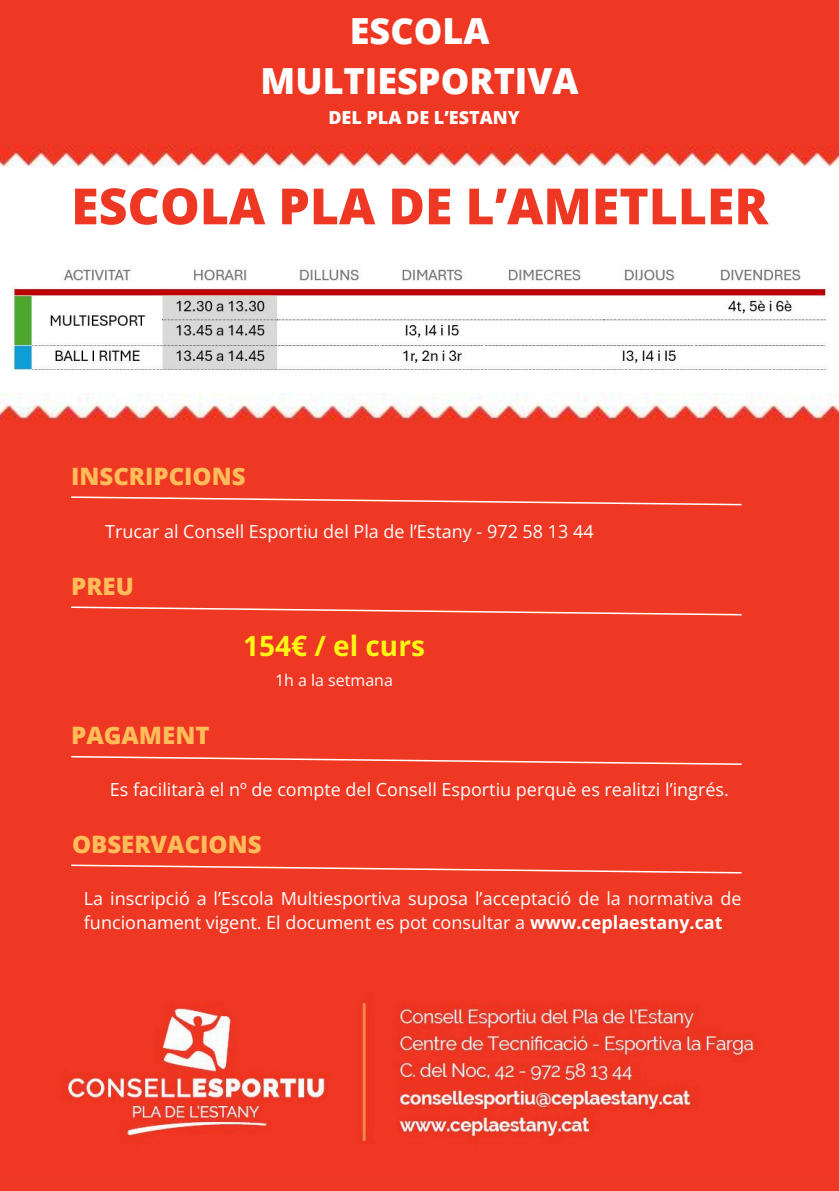
<style>
.page{position:relative;width:839px;height:1191px;background:#fff}
.page>*{position:absolute;margin:0;border:0;box-sizing:border-box;transform-origin:0 0}
.t1{font:800 50px "Open Sans";color:#ee3823}
.t2{font:800 36px/49.6px "Open Sans";color:#fff;text-align:center}
.t3{font:700 28px "Open Sans";color:#fff615}
.t4{font:800 24px "Open Sans";color:#ffbd59}
.t5{font:18px/24px "Open Sans";color:#fff}
.t6{font:800 18px "Open Sans";color:#fff}
.t7{font:16px "Open Sans";color:#fff}
.s1{font-weight:700}
</style>
<div class="page">
<div style="left:0;top:0;width:838px;height:153px;background:#ee3823"></div>
<img style="left:0;top:146px;width:838px;height:22px">
<img style="left:0;top:394px;width:838px;height:31px">
<div style="left:0;top:425px;width:838px;height:766px;background:#ee3823"></div>
<img style="left:11px;top:269px;width:818px;height:102px">
<svg style="left:71px;top:496px;width:671px;height:10px"></svg>
<svg style="left:71px;top:606px;width:671px;height:10px"></svg>
<svg style="left:71px;top:756px;width:671px;height:9px"></svg>
<svg style="left:71px;top:864px;width:671px;height:10px"></svg>
<img style="left:64px;top:1000px;width:692px;height:142px">
<p class="t2" style="left:260px;top:6px;width:319px">ESCOLA<br>MULTIESPORTIVA</p>
<h3 class="t6" style="left:328px;top:105px;width:193px">DEL PLA DE L’ESTANY</h3>
<h2 class="t1" style="left:71px;top:171px;width:698px">ESCOLA PLA DE L’AMETLLER</h2>
<p class="t4" style="left:71px;top:459px;width:176px">INSCRIPCIONS</p>
<p class="t5" style="left:105px;top:519px;width:490px">Trucar al Consell Esportiu del Pla de l’Estany - 972 58 13 44</p>
<h5 class="t4" style="left:71px;top:569px;width:64px">PREU</h5>
<p class="t3" style="left:243px;top:626px;width:183px">154€ / el curs</p>
<h1 class="t7" style="left:275px;top:669px;width:119px">1h a la setmana</h1>
<h4 class="t4" style="left:71px;top:718px;width:140px">PAGAMENT</h4>
<p class="t5" style="left:110px;top:777px;width:620px">Es facilitarà el nº de compte del Consell Esportiu perquè es realitzi l’ingrés.</p>
<h6 class="t4" style="left:72px;top:827px;width:191px">OBSERVACIONS</h6>
<h4 class="t5" style="left:84px;top:886px;width:659px">La inscripció a l’Escola Multiesportiva suposa l’acceptació de la normativa de funcionament vigent. El document es pot consultar a <span class="s1">www.ceplaestany.cat</span></h4>
</div>
